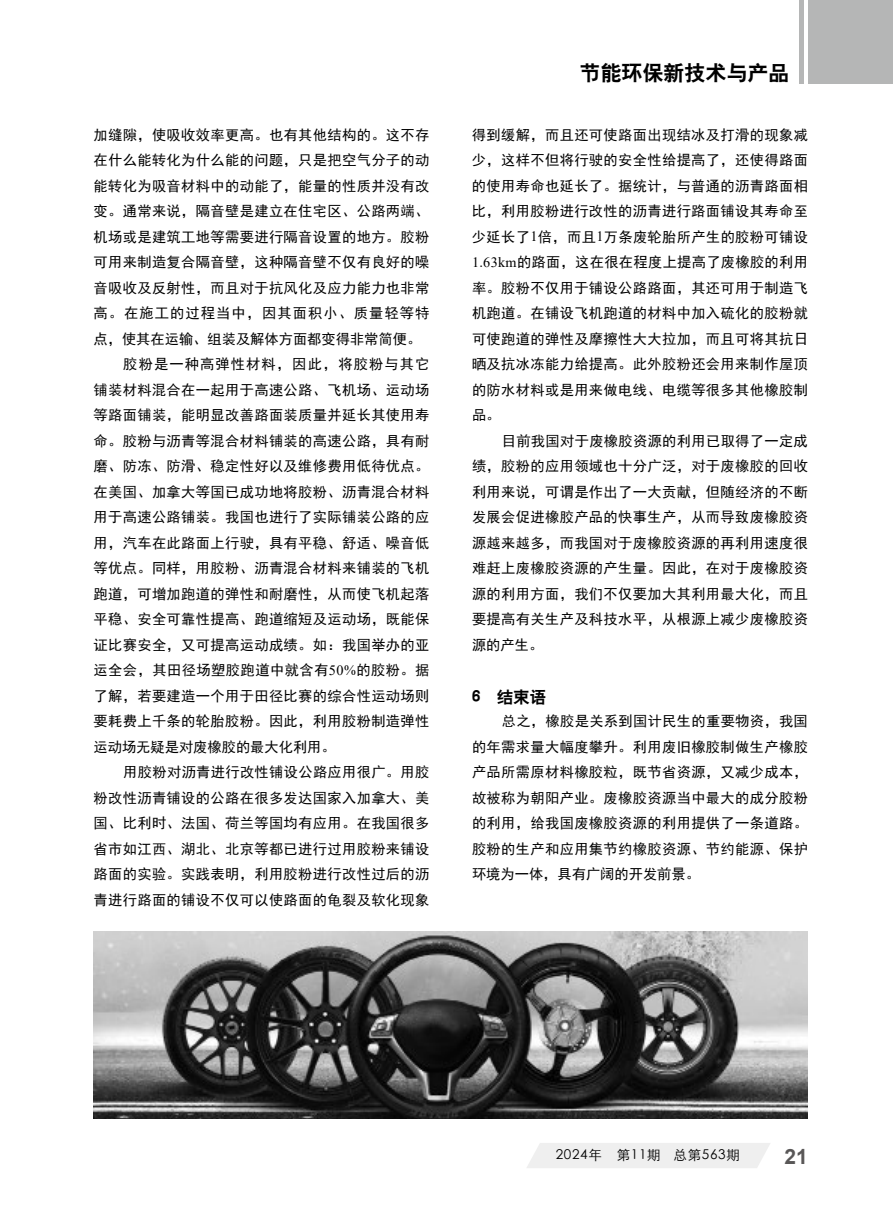
<style>
.page{position:relative;width:893px;height:1212px;background:#fff}
.page>*{position:absolute;margin:0;border:0;box-sizing:border-box;transform-origin:0 0}
.t1{font:21px "H Yb 2 gj";color:#000}
.t2{font:700 21px "Arial";color:#595757}
.t3{font:16.5px "H Yb 2 gj";color:#000}
.t4{font:14.25px/25.5px "Sim Hei";letter-spacing:.025em;color:#000;text-align:justify}
.t5{font:14.25px "Sim Hei";color:#000}
.t6{font:14.25px "Sim Hei";letter-spacing:.075em;color:#000}
.t7{font:14.25px "Sim Hei";letter-spacing:.08em;color:#000}
.t8{font:13.5px "ST Xihei";letter-spacing:.05em;color:#000}
.s1{font-family:"Times New Roman"}
</style>
<div class="page">
<div style="left:808px;top:0;width:85px;height:83px;background:#b5b6b6"></div>
<div style="left:799px;top:0;width:5px;height:83px;background:#b5b6b6"></div>
<div style="left:527px;top:1143px;width:243px;height:25px;background:#efefef"></div>
<img style="left:94px;top:931px;width:714px;height:187px">
<p class="t4" style="left:94px;top:122px;width:337px">加缝隙，使吸收效率更高。也有其他结构的。这不存</p>
<p class="t4" style="left:94px;top:148px;width:337px">在什么能转化为什么能的问题，只是把空气分子的动</p>
<p class="t4" style="left:94px;top:173px;width:337px">能转化为吸音材料中的动能了，能量的性质并没有改</p>
<p class="t4" style="left:94px;top:199px;width:337px">变。通常来说，隔音壁是建立在住宅区、公路两端、</p>
<p class="t4" style="left:94px;top:224px;width:337px">机场或是建筑工地等需要进行隔音设置的地方。胶粉</p>
<p class="t4" style="left:94px;top:250px;width:337px">可用来制造复合隔音壁，这种隔音壁不仅有良好的噪</p>
<p class="t4" style="left:94px;top:275px;width:337px">音吸收及反射性，而且对于抗风化及应力能力也非常</p>
<p class="t6" style="left:94px;top:306px;width:337px">高。在施工的过程当中，因其面积小、质量轻等特</p>
<p class="t5" style="left:94px;top:332px;width:329px">点，使其在运输、组装及解体方面都变得非常简便。</p>
<p class="t7" style="left:123px;top:357px;width:308px">胶粉是一种高弹性材料，因此，将胶粉与其它</p>
<p class="t4" style="left:94px;top:377px;width:337px">铺装材料混合在一起用于高速公路、飞机场、运动场</p>
<p class="t4" style="left:94px;top:402px;width:337px">等路面铺装，能明显改善路面装质量并延长其使用寿</p>
<p class="t4" style="left:94px;top:428px;width:337px">命。胶粉与沥青等混合材料铺装的高速公路，具有耐</p>
<p class="t4" style="left:94px;top:453px;width:337px">磨、防冻、防滑、稳定性好以及维修费用低待优点。</p>
<p class="t4" style="left:94px;top:479px;width:337px">在美国、加拿大等国已成功地将胶粉、沥青混合材料</p>
<p class="t4" style="left:94px;top:504px;width:337px">用于高速公路铺装。我国也进行了实际铺装公路的应</p>
<p class="t4" style="left:94px;top:530px;width:337px">用，汽车在此路面上行驶，具有平稳、舒适、噪音低</p>
<p class="t4" style="left:94px;top:555px;width:337px">等优点。同样，用胶粉、沥青混合材料来铺装的飞机</p>
<p class="t4" style="left:94px;top:581px;width:337px">跑道，可增加跑道的弹性和耐磨性，从而使飞机起落</p>
<p class="t4" style="left:94px;top:606px;width:337px">平稳、安全可靠性提高、跑道缩短及运动场，既能保</p>
<p class="t4" style="left:94px;top:632px;width:337px">证比赛安全，又可提高运动成绩。如：我国举办的亚</p>
<p class="t4" style="left:94px;top:657px;width:337px">运全会，其田径场塑胶跑道中就含有<span class="s1">50%</span>的胶粉。据</p>
<p class="t4" style="left:94px;top:683px;width:337px">了解，若要建造一个用于田径比赛的综合性运动场则</p>
<p class="t4" style="left:94px;top:708px;width:337px">要耗费上千条的轮胎胶粉。因此，利用胶粉制造弹性</p>
<p class="t5" style="left:94px;top:739px;width:244px">运动场无疑是对废橡胶的最大化利用。</p>
<p class="t4" style="left:123px;top:759px;width:308px">用胶粉对沥青进行改性铺设公路应用很广。用胶</p>
<p class="t4" style="left:94px;top:785px;width:337px">粉改性沥青铺设的公路在很多发达国家入加拿大、美</p>
<p class="t4" style="left:94px;top:810px;width:337px">国、比利时、法国、荷兰等国均有应用。在我国很多</p>
<p class="t4" style="left:94px;top:836px;width:337px">省市如江西、湖北、北京等都已进行过用胶粉来铺设</p>
<p class="t4" style="left:94px;top:861px;width:337px">路面的实验。实践表明，利用胶粉进行改性过后的沥</p>
<p class="t4" style="left:94px;top:887px;width:337px">青进行路面的铺设不仅可以使路面的龟裂及软化现象</p>
<h1 class="t1" style="left:579px;top:63px;width:211px">节能环保新技术与产品</h1>
<p class="t4" style="left:472px;top:122px;width:337px">得到缓解，而且还可使路面出现结冰及打滑的现象减少，这样不但将行驶的安全性给提高了，还使得路面的使用寿命也延长了。据统计，与普通的沥青路面相比，利用胶粉进行改性的沥青进行路面铺设其寿命至少延长了<span class="s1">1</span>倍，而且<span class="s1">1</span>万条废轮胎所产生的胶粉可铺设<span class="s1">1.63km</span>的路面，这在很在程度上提高了废橡胶的利用率。胶粉不仅用于铺设公路路面，其还可用于制造飞机跑道。在铺设飞机跑道的材料中加入硫化的胶粉就可使跑道的弹性及摩擦性大大拉加，而且可将其抗日晒及抗冰冻能力给提高。此外胶粉还会用来制作屋顶的防水材料或是用来做电线、电缆等很多其他橡胶制品。</p>
<p class="t4" style="left:472px;top:428px;width:337px;text-indent:30px">目前我国对于废橡胶资源的利用已取得了一定成绩，胶粉的应用领域也十分广泛，对于废橡胶的回收利用来说，可谓是作出了一大贡献，但随经济的不断发展会促进橡胶产品的快事生产，从而导致废橡胶资源越来越多，而我国对于废橡胶资源的再利用速度很难赶上废橡胶资源的产生量。因此，在对于废橡胶资源的利用方面，我们不仅要加大其利用最大化，而且要提高有关生产及科技水平，从根源上减少废橡胶资源的产生。</p>
<p class="t3" style="left:472px;top:689px;width:76px">6 结束语</p>
<p class="t4" style="left:472px;top:709px;width:337px;text-indent:30px">总之，橡胶是关系到国计民生的重要物资，我国的年需求量大幅度攀升。利用废旧橡胶制做生产橡胶产品所需原材料橡胶粒，既节省资源，又减少成本，故被称为朝阳产业。废橡胶资源当中最大的成分胶粉的利用，给我国废橡胶资源的利用提供了一条道路。胶粉的生产和应用集节约橡胶资源、节约能源、保护环境为一体，具有广阔的开发前景。</p>
<p class="t8" style="left:556px;top:1144px;width:186px">2024年　第11期 总第563期</p>
<h1 class="t2" style="left:785px;top:1142px;width:25px">21</h1>
</div>
